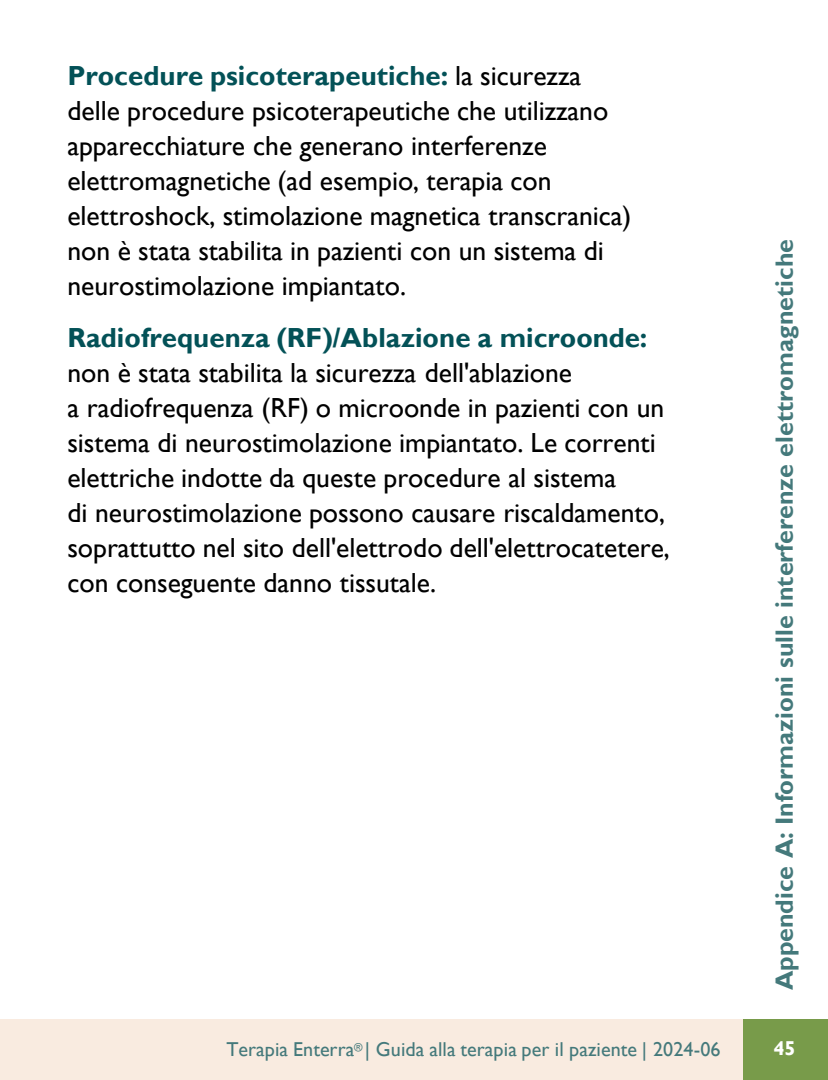
<style>
.page{position:relative;width:828px;height:1080px;background:#fff}
.page>*{position:absolute;margin:0;border:0;box-sizing:border-box;transform-origin:0 0}
.t1{font:27.5px/35px "Gill Sans";color:#000}
.t2{font:700 25px "Gill Sans";color:#44797b}
.t3{font:20px "Gill Sans";letter-spacing:.005em;color:#44797b}
.t4{font:700 20px "Gill Sans";color:#fff}
.s1{font-weight:700;color:#035157}
</style>
<div class="page">
<div style="left:0;top:1020px;width:742px;height:60px;background:#f9ebe0"></div>
<div style="left:742px;top:1020px;width:85px;height:60px;background:#789b4a"></div>
<p class="t1" style="left:67px;top:58px;width:565px"><span class="s1">Procedure psicoterapeutiche:</span> la sicurezza delle procedure psicoterapeutiche che utilizzano apparecchiature che generano interferenze elettromagnetiche (ad esempio, terapia con elettroshock, stimolazione magnetica transcranica) non è stata stabilita in pazienti con un sistema di neurostimolazione impiantato.</p>
<p class="t1" style="left:67px;top:321px;width:604px"><span class="s1">Radiofrequenza (RF)/Ablazione a microonde: </span>non è stata stabilita la sicurezza dell'ablazione<br>a radiofrequenza (RF) o microonde in pazienti con un sistema di neurostimolazione impiantato. Le correnti elettriche indotte da queste procedure al sistema<br>di neurostimolazione possono causare riscaldamento, soprattutto nel sito dell'elettrodo dell'elettrocatetere, con conseguente danno tissutale.</p>
<p class="t2" style="left:769px;top:990px;width:752px;rotate:-90deg">Appendice A: Informazioni sulle interferenze elettromagnetiche</p>
<p class="t3" style="left:226px;top:1037px;width:495px">Terapia Enterra<sup>®</sup> | Guida alla terapia per il paziente | 2024-06</p>
<p class="t4" style="left:773px;top:1036px;width:24px">45</p>
</div>
